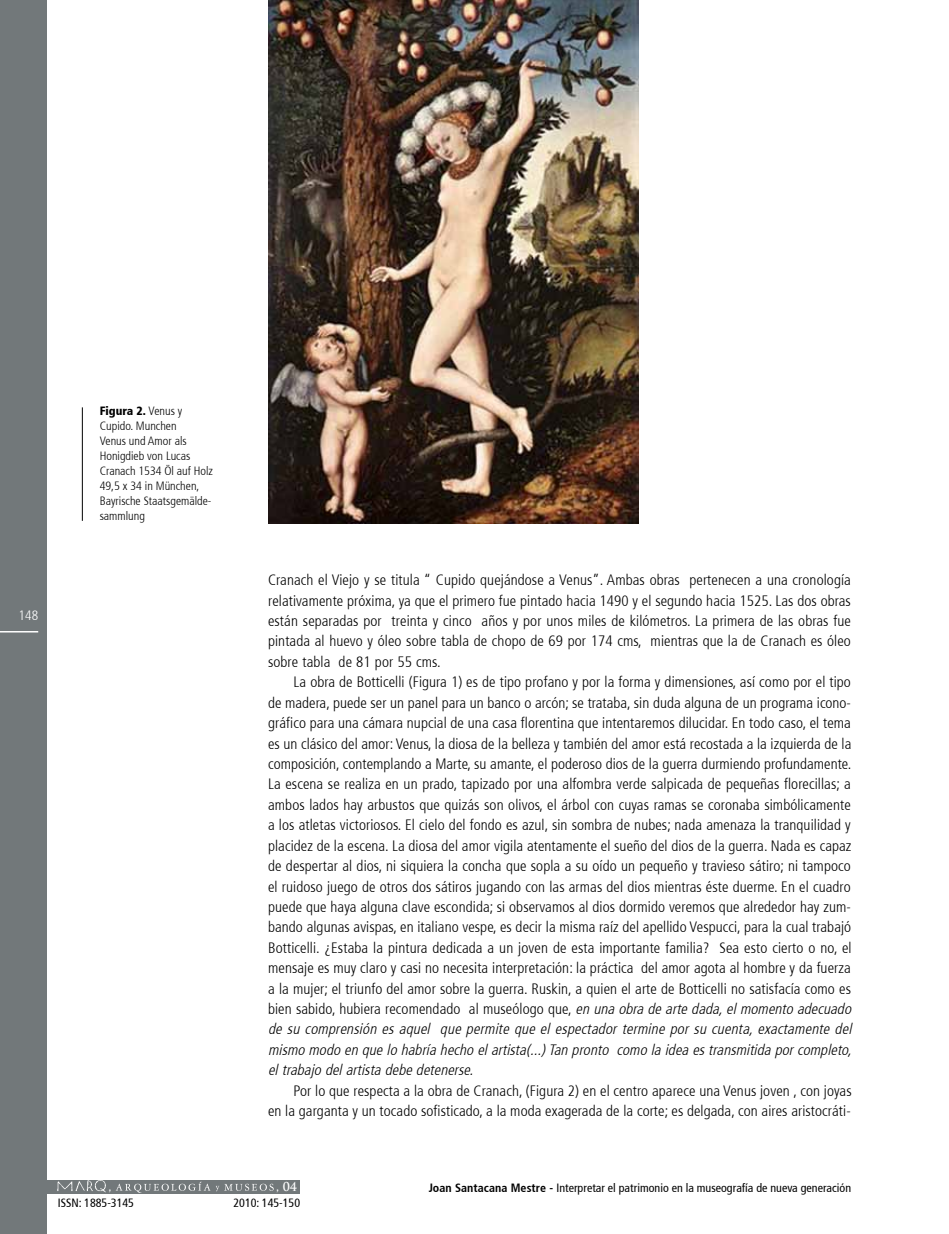
<style>
.page{position:relative;width:949px;height:1234px;background:#fff}
.page>*{position:absolute;margin:0;border:0;box-sizing:border-box;transform-origin:0 0}
.t1{font:300 condensed 15px/20.4px "Frutiger 47";letter-spacing:.005em;color:#000;text-align:justify}
.t2{font:300 condensed 13.5px "Frutiger 47";color:#fff}
.t3{font:300 condensed 12px/15px "Frutiger 47";color:#000}
.t4{font:condensed 12px "Frutiger 57";color:#000}
.t5{font:900 condensed 12px "Frutiger 77";color:#000}
.t6{font:700 12px "Trajan Pro";color:#fff}
.s1{font-family:"Frutiger 47";font-weight:300}
.s2{font-style:italic}
.s3{font-family:"Frutiger 67";font-weight:700}
</style>
<div class="page">
<div style="left:0;top:0;width:47px;height:1233px;background:#72787a"></div>
<hr style="left:0;top:631px;width:38px;height:1px;background:#fff">
<div style="left:47px;top:1179px;width:252px;height:14px;background:#72787a"></div>
<img style="left:56px;top:1179px;width:55px;height:13px">
<svg style="left:115px;top:1181px;width:95px;height:11px"></svg>
<svg style="left:216px;top:1183px;width:57px;height:7px"></svg>
<img style="left:268px;top:0;width:370px;height:523px">
<hr style="left:82px;top:407px;width:1px;height:113px;background:#000">
<p class="t2" style="left:19px;top:607px;width:21px">148</p>
<p class="t5" style="left:100px;top:404px;width:84px">Figura 2. <span class="s1">Venus y</span></p>
<p class="t3" style="left:100px;top:418px;width:115px">Cupido. Munchen<br>Venus und Amor als<br>Honigdieb von Lucas<br>Cranach 1534 Öl auf Holz<br>49,5 x 34 in München,<br>Bayrische Staatsgemälde&shy;sammlung</p>
<p class="t1" style="left:268px;top:569px;width:584px">Cranach el Viejo y se titula “ Cupido quejándose a Venus”. Ambas obras pertenecen a una cronología relativamente próxima, ya que el primero fue pintado hacia 1490 y el segundo hacia 1525. Las dos obras están separadas por treinta y cinco años y por unos miles de kilómetros. La primera de las obras fue pintada al huevo y óleo sobre tabla de chopo de 69 por 174 cms, mientras que la de Cranach es óleo sobre tabla de 81 por 55 cms.</p>
<p class="t1" style="left:268px;top:672px;width:588px;text-align:left;text-indent:26px">La obra de Botticelli (Figura 1) es de tipo profano y por la forma y dimensiones, así como por el tipo de madera, puede ser un panel para un banco o arcón; se trataba, sin duda alguna de un programa icono&shy;gráfico para una cámara nupcial de una casa florentina que intentaremos dilucidar. En todo caso, el tema es un clásico del amor: Venus, la diosa de la belleza y también del amor está recostada a la izquierda de la composición, contemplando a Marte, su amante, el poderoso dios de la guerra durmiendo profundamente.<br>La escena se realiza en un prado, tapizado por una alfombra verde salpicada de pequeñas florecillas; a ambos lados hay arbustos que quizás son olivos, el árbol con cuyas ramas se coronaba simbólicamente a los atletas victoriosos. El cielo del fondo es azul, sin sombra de nubes; nada amenaza la tranquilidad y placidez de la escena. La diosa del amor vigila atentamente el sueño del dios de la guerra. Nada es capaz de despertar al dios, ni siquiera la concha que sopla a su oído un pequeño y travieso sátiro; ni tampoco el ruidoso juego de otros dos sátiros jugando con las armas del dios mientras éste duerme. En el cuadro puede que haya alguna clave escondida; si observamos al dios dormido veremos que alrededor hay zum&shy;bando algunas avispas, en italiano vespe, es decir la misma raíz del apellido Vespucci, para la cual trabajó Botticelli. ¿Estaba la pintura dedicada a un joven de esta importante familia? Sea esto cierto o no, el mensaje es muy claro y casi no necesita interpretación: la práctica del amor agota al hombre y da fuerza a la mujer; el triunfo del amor sobre la guerra. Ruskin, a quien el arte de Botticelli no satisfacía como es bien sabido, hubiera recomendado al museólogo que, <span class="s2">en una obra deartedada,elmomento adecuado de su comprensión es aquel que permite que el espectador termine por su cuenta, exactamente del mismo modo en quelo habría hecho elartista(...)Tan pronto como la idea estransmitida porcompleto, eltrabajo delartista debedetenerse.</span></p>
<p class="t1" style="left:268px;top:1080px;width:585px;text-align:right">Por lo que respecta a la obra de Cranach, (Figura 2) en el centro aparece una Venus joven , con joyas<br>en la garganta y un tocado sofisticado, a la moda exagerada de la corte; es delgada, con aires aristocráti-</p>
<p class="t6" style="left:108px;top:1178px;width:4px">,</p>
<p class="t6" style="left:276px;top:1178px;width:23px">, 04</p>
<p class="t4" style="left:429px;top:1180px;width:423px"><span class="s3">Joan Santacana Mestre -</span> Interpretar el patrimonio en la museografía de nueva generación</p>
<p class="t4" style="left:58px;top:1195px;width:78px">ISSN: 1885-3145</p>
<p class="t4" style="left:233px;top:1195px;width:68px">2010: 145-150</p>
</div>
